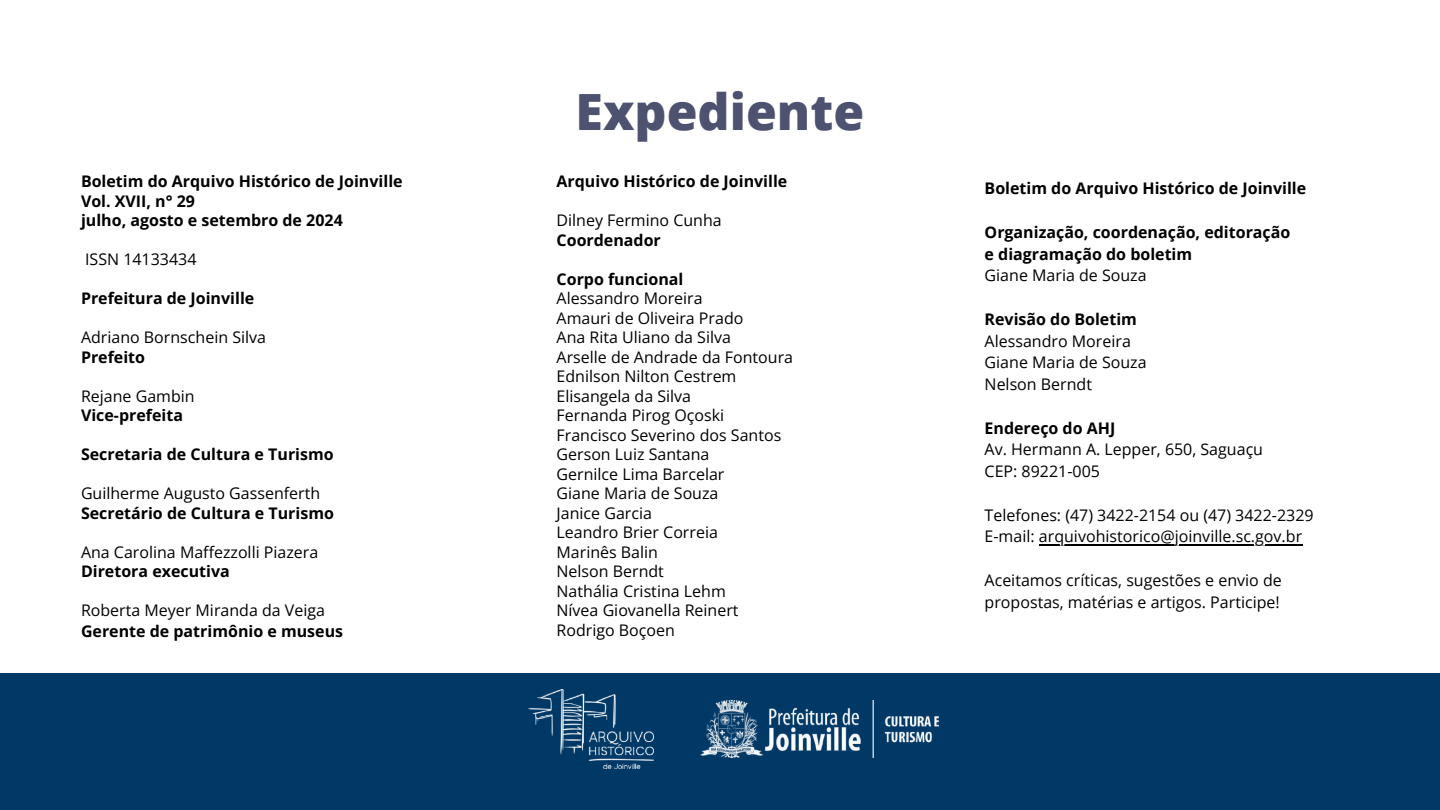
<style>
.page{position:relative;width:1440px;height:810px;background:#fff}
.page>*{position:absolute;margin:0;border:0;box-sizing:border-box;transform-origin:0 0}
.t1{font:800 50px "Open Sans";color:#4c5270}
.t2{font:16px/19.5px "Open Sans";color:#000}
.t3{font:700 16px/19.5px "Open Sans";color:#000}
</style>
<div class="page">
<hr style="left:1039px;top:544px;width:263px;height:1px;background:#000">
<div style="left:0;top:673px;width:1440px;height:137px;background:#003866"></div>
<img style="left:701px;top:700px;width:237px;height:58px">
<img style="left:529px;top:689px;width:125px;height:80px">
<p class="t3" style="left:81px;top:171px;width:323px">Boletim do Arquivo Histórico de Joinville<br>Vol. XVII, n° 29<br>julho, agosto e setembro de 2024</p>
<p class="t2" style="left:85px;top:249px;width:113px">ISSN 14133434</p>
<p class="t3" style="left:81px;top:288px;width:175px">Prefeitura de Joinville</p>
<p class="t2" style="left:81px;top:327px;width:187px">Adriano Bornschein Silva</p>
<p class="t3" style="left:81px;top:347px;width:66px">Prefeito</p>
<p class="t2" style="left:81px;top:386px;width:115px">Rejane Gambin</p>
<p class="t3" style="left:81px;top:405px;width:104px">Vice-prefeita</p>
<p class="t3" style="left:81px;top:444px;width:254px">Secretaria de Cultura e Turismo</p>
<p class="t2" style="left:81px;top:483px;width:241px">Guilherme Augusto Gassenferth</p>
<p class="t3" style="left:81px;top:503px;width:254px">Secretário de Cultura e Turismo</p>
<p class="t2" style="left:81px;top:542px;width:239px">Ana Carolina Maffezzolli Piazera</p>
<p class="t3" style="left:81px;top:561px;width:150px">Diretora executiva</p>
<p class="t2" style="left:81px;top:600px;width:246px">Roberta Meyer Miranda da Veiga</p>
<p class="t3" style="left:81px;top:621px;width:264px">Gerente de patrimônio e museus</p>
<h1 class="t1" style="left:576px;top:77px;width:290px">Expediente</h1>
<p class="t3" style="left:557px;top:171px;width:232px">Arquivo Histórico de Joinville</p>
<p class="t2" style="left:557px;top:210px;width:167px">Dilney Fermino Cunha</p>
<p class="t3" style="left:557px;top:230px;width:106px">Coordenador</p>
<p class="t3" style="left:557px;top:269px;width:128px">Corpo funcional</p>
<p class="t2" style="left:557px;top:288px;width:238px">Alessandro Moreira<br>Amauri de Oliveira Prado<br>Ana Rita Uliano da Silva<br>Arselle de Andrade da Fontoura<br>Ednilson Nilton Cestrem<br>Elisangela da Silva<br>Fernanda Pirog Oçoski<br>Francisco Severino dos Santos<br>Gerson Luiz Santana<br>Gernilce Lima Barcelar<br>Giane Maria de Souza<br>Janice Garcia<br>Leandro Brier Correia<br>Marinês Balin<br>Nelson Berndt<br>Nathália Cristina Lehm<br>Nívea Giovanella Reinert<br>Rodrigo Boçoen</p>
<p class="t3" style="left:985px;top:179px;width:323px">Boletim do Arquivo Histórico de Joinville</p>
<p class="t3" style="left:985px;top:221px;width:307px;line-height:21.8px">Organização, coordenação, editoração e diagramação do boletim</p>
<p class="t2" style="left:985px;top:266px;width:164px">Giane Maria de Souza</p>
<p class="t3" style="left:985px;top:309px;width:154px">Revisão do Boletim</p>
<p class="t2" style="left:985px;top:330px;width:164px;line-height:21.8px">Alessandro Moreira<br>Giane Maria de Souza<br>Nelson Berndt</p>
<p class="t3" style="left:985px;top:418px;width:132px">Endereço do AHJ</p>
<p class="t2" style="left:985px;top:438px;width:280px;line-height:21.8px">Av. Hermann A. Lepper, 650, Saguaçu<br>CEP: 89221-005</p>
<p class="t2" style="left:985px;top:504px;width:331px;line-height:21.8px">Telefones: (47) 3422-2154 ou (47) 3422-2329<br>E-mail: arquivohistorico@joinville.sc.gov.br</p>
<p class="t2" style="left:985px;top:569px;width:299px;line-height:21.8px">Aceitamos críticas, sugestões e envio de propostas, matérias e artigos. Participe!</p>
</div>
